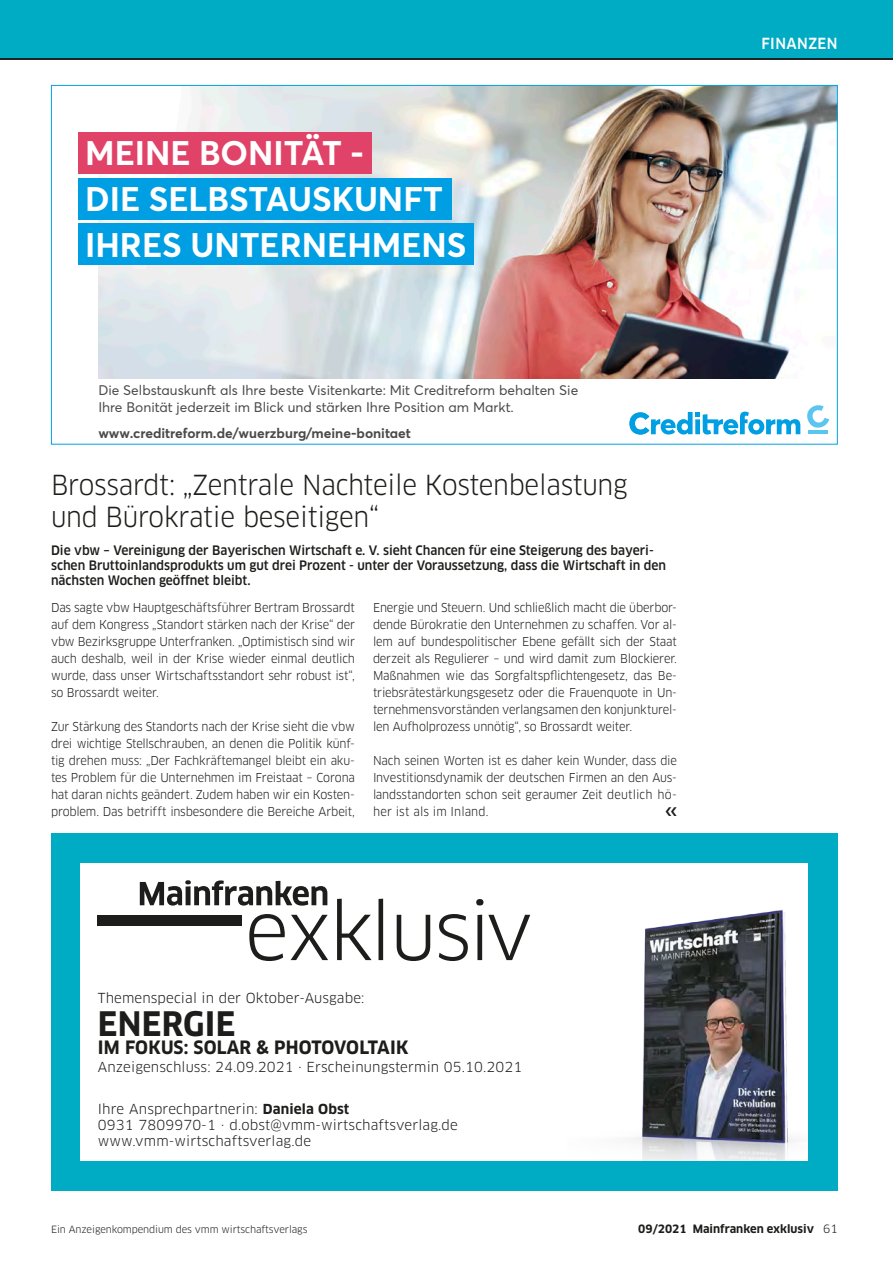
<style>
.page{position:relative;width:893px;height:1263px;background:#fff}
.page>*{position:absolute;margin:0;border:0;box-sizing:border-box;transform-origin:0 0}
.t1{font:700 33.75px/45.9px "Averta PE";color:#fff}
.t2{font:700 33px "Clan OT";letter-spacing:.01em;color:#1d1d1b;scale:.96 1}
.EXKLUSIV_-_Head_klei{font:27px/31.5px "Clan OT";letter-spacing:-.01em;color:#1d1d1b;scale:.95 1}
.t3{font:700 18px "Clan OT";letter-spacing:.01em;color:#1d1d1b;scale:.96 1}
.EXKLUSIV_-_Rubrik{font:500 15px "Clan OT";letter-spacing:.03em;color:#fff;scale:.95 1}
.t4{font:13.8px/16.5px "Averta Demo";color:#4a4a49}
.t5{font:700 13.8px "Averta PE";color:#4a4a49}
.t6{font:13.5px/16.2px "Clan OT";letter-spacing:.01em;color:#1d1d1b}
.EXKLUSIV_-_Vorspann{font:500 12.75px/15.3px "Clan OT";color:#1d1d1b;scale:.95 1}
.EXKLUSIV_-_Fliesstex{font:12px/17px "Clan OT";letter-spacing:-.015em;color:#1d1d1b;text-align:justify;scale:.95 1}
.t7{font:700 11.25px "Clan OT";color:#1d1d1b}
.t8{font:9.75px "Clan OT";letter-spacing:-.01em;color:#1d1d1b}
.s1{font-weight:700}
.s2{font-weight:400}
</style>
<div class="page">
<div style="left:0;top:0;width:893px;height:60px;background:#00acc4"></div>
<hr style="left:0;top:58px;width:893px;height:2px;background:#1d1d1b">
<img style="left:99px;top:87px;width:737px;height:291px">
<div style="left:79px;top:224px;width:395px;height:41px;background:#009ee3"></div>
<div style="left:79px;top:178px;width:373px;height:41px;background:#009ee3"></div>
<div style="left:79px;top:132px;width:293px;height:42px;background:#e14267"></div>
<svg style="left:807px;top:405px;width:22px;height:23px"></svg>
<hr style="left:809px;top:430px;width:19px;height:4px;background:#5bc5f1">
<svg style="left:629px;top:412px;width:171px;height:22px"></svg>
<div style="left:51px;top:833px;width:787px;height:358px;background:#00acc4"></div>
<div style="left:81px;top:863px;width:727px;height:298px;background:#fff"></div>
<img style="left:630px;top:910px;width:165px;height:251px">
<svg style="left:140px;top:880px;width:390px;height:81px"></svg>
<div style="left:98px;top:915px;width:144px;height:11px;background:#1d1d1b"></div>
<p class="t1" style="left:85px;top:129px;width:383px">MEINE BONITÄT -<br>DIE SELBSTAUSKUNFT<br>IHRES UNTERNEHMENS</p>
<p class="t4" style="left:98px;top:382px;width:481px">Die Selbstauskunft als Ihre beste Visitenkarte: Mit Creditreform behalten Sie<br>Ihre Bonität jederzeit im Blick und stärken Ihre Position am Markt.</p>
<p class="t5" style="left:98px;top:424px;width:314px">www.creditreform.de/wuerzburg/meine-bonitaet</p>
<p class="EXKLUSIV_-_Head_klei" style="left:51px;top:469px;width:608px">Brossardt: „Zentrale Nachteile Kostenbelastung und Bürokratie beseitigen“</p>
<p class="EXKLUSIV_-_Vorspann" style="left:51px;top:542px;width:649px">Die vbw – Vereinigung der Bayerischen Wirtschaft e. V. sieht Chancen für eine Steigerung des bayeri&shy;schen Bruttoinlandsprodukts um gut drei Prozent - unter der Voraussetzung, dass die Wirtschaft in den nächsten Wochen geöffnet bleibt.</p>
<p class="EXKLUSIV_-_Fliesstex" style="left:51px;top:599px;width:321px">Das sagte vbw Hauptgeschäftsführer Bertram Brossardt auf dem Kongress „Standort stärken nach der Krise“ der vbw Bezirksgruppe Unterfranken. „Optimistisch sind wir auch deshalb, weil in der Krise wieder einmal deutlich wurde, dass unser Wirtschaftsstandort sehr robust ist“, so Brossardt weiter.</p>
<p class="EXKLUSIV_-_Fliesstex" style="left:51px;top:718px;width:321px">Zur Stärkung des Standorts nach der Krise sieht die vbw drei wichtige Stellschrauben, an denen die Politik künf&shy;tig drehen muss: „Der Fachkräftemangel bleibt ein aku&shy;tes Problem für die Unternehmen im Freistaat – Corona hat daran nichts geändert. Zudem haben wir ein Kosten&shy;problem. Das betrifft insbesondere die Bereiche Arbeit,</p>
<p class="EXKLUSIV_-_Fliesstex" style="left:373px;top:599px;width:321px">Energie und Steuern. Und schließlich macht die überbor&shy;dende Bürokratie den Unternehmen zu schaffen. Vor al&shy;lem auf bundespolitischer Ebene gefällt sich der Staat derzeit als Regulierer – und wird damit zum Blockierer.<br>Maßnahmen wie das Sorgfaltspflichtengesetz, das Be&shy;triebsrätestärkungsgesetz oder die Frauenquote in Un&shy;ternehmensvorständen verlangsamen den konjunkturel&shy;len Aufholprozess unnötig“, so Brossardt weiter.</p>
<p class="EXKLUSIV_-_Fliesstex" style="left:373px;top:752px;width:321px">Nach seinen Worten ist es daher kein Wunder, dass die Investitionsdynamik der deutschen Firmen an den Aus&shy;landsstandorten schon seit geraumer Zeit deutlich hö&shy;her ist als im Inland.</p>
<p class="t6" style="left:98px;top:990px;width:268px">Themenspecial in der Oktober-Ausgabe:</p>
<p class="t2" style="left:98px;top:1004px;width:145px">ENERGIE</p>
<p class="t3" style="left:98px;top:1037px;width:325px">IM FOKUS: SOLAR &amp; PHOTOVOLTAIK</p>
<p class="t6" style="left:98px;top:1058px;width:426px">Anzeigenschluss: 24.09.2021 · Erscheinungstermin 05.10.2021</p>
<p class="t6" style="left:98px;top:1101px;width:362px">Ihre Ansprechpartnerin: <span class="s1">Daniela Obst<br></span>0931 7809970-1 · d.obst@vmm-wirtschaftsverlag.de www.vmm-wirtschaftsverlag.de</p>
<p class="EXKLUSIV_-_Rubrik" style="left:761px;top:35px;width:82px">FINANZEN</p>
<p class="t8" style="left:51px;top:1223px;width:258px">Ein Anzeigenkompendium des vmm wirtschaftsverlags</p>
<p class="t7" style="left:638px;top:1222px;width:201px">09/2021 Mainfranken exklusiv <span class="s2">61</span></p>
</div>
